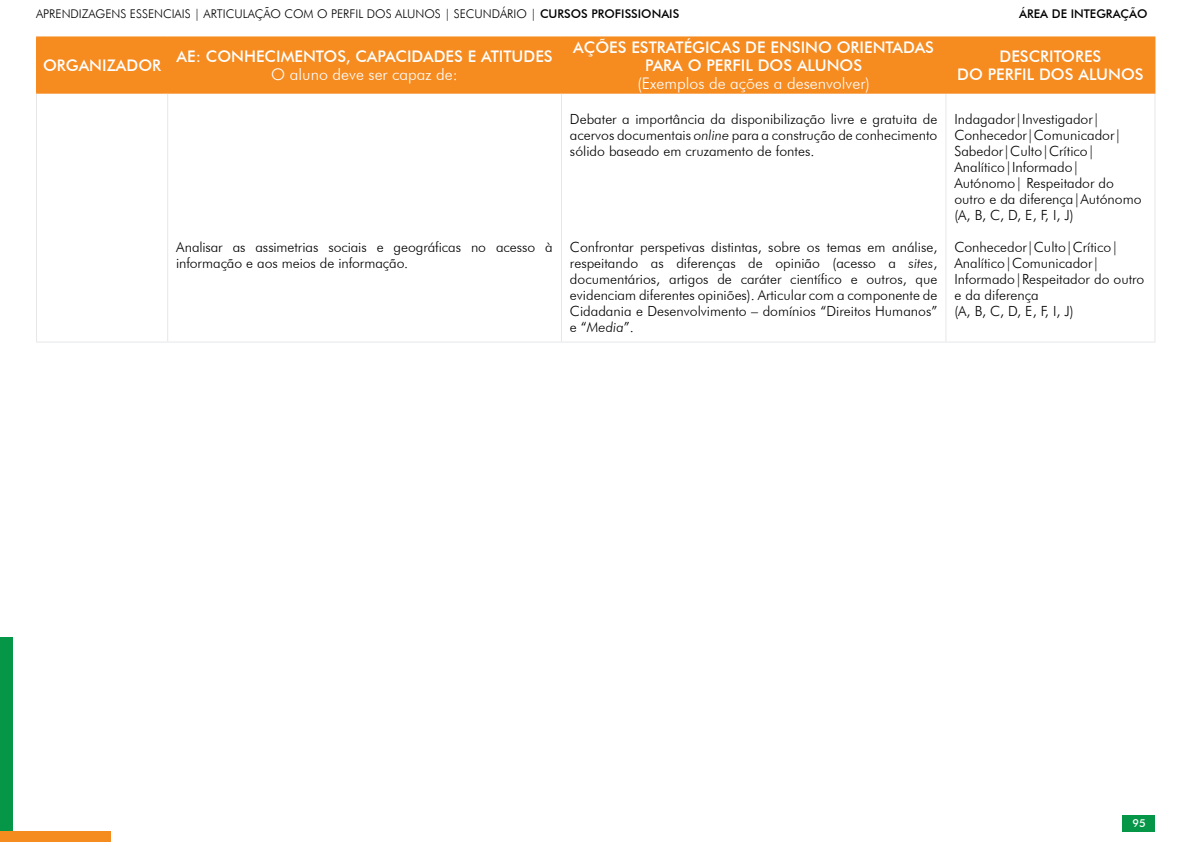
<style>
.page{position:relative;width:1191px;height:842px;background:#fff}
.page>*{position:absolute;margin:0;border:0;box-sizing:border-box;transform-origin:0 0}
.t1{font:500 16px/18px "Futura BT";color:#fff;text-align:center}
.t2{font:300 14px/16px "Futura BT";color:#000}
.t3{font:300 12px "Futura BT";color:#000}
.t4{font:500 12px "Futura BT";color:#000}
.t5{font:500 11px "Futura BT";color:#fff}
.s1{font-weight:500}
.s2{font-weight:300}
.s3{font-style:italic}
</style>
<div class="page">
<div style="left:0;top:637px;width:12px;height:205px;background:#059647"></div>
<div style="left:0;top:831px;width:110px;height:11px;background:#f58c1f"></div>
<div style="left:1122px;top:815px;width:33px;height:16px;background:#059647"></div>
<div style="left:37px;top:37px;width:1117px;height:56px;background:#f68b20"></div>
<hr style="left:36px;top:94px;width:1px;height:248px;background:#e6e7e8">
<hr style="left:167px;top:94px;width:1px;height:248px;background:#e6e7e8">
<hr style="left:561px;top:94px;width:1px;height:248px;background:#e6e7e8">
<hr style="left:945px;top:94px;width:1px;height:248px;background:#e6e7e8">
<hr style="left:1154px;top:94px;width:1px;height:248px;background:#e6e7e8">
<hr style="left:36px;top:342px;width:132px;height:1px;background:#e6e7e8">
<hr style="left:168px;top:342px;width:393px;height:1px;background:#e6e7e8">
<hr style="left:561px;top:342px;width:385px;height:1px;background:#e6e7e8">
<hr style="left:946px;top:342px;width:209px;height:1px;background:#e6e7e8">
<hr style="left:36px;top:36px;width:132px;height:1px;background:#f68b20">
<hr style="left:36px;top:37px;width:1px;height:56px;background:#f68b20">
<hr style="left:168px;top:36px;width:393px;height:1px;background:#f68b20">
<hr style="left:167px;top:37px;width:1px;height:56px;background:#f68b20">
<hr style="left:561px;top:36px;width:385px;height:1px;background:#f68b20">
<hr style="left:561px;top:37px;width:1px;height:56px;background:#f68b20">
<hr style="left:946px;top:36px;width:209px;height:1px;background:#f68b20">
<hr style="left:945px;top:37px;width:1px;height:56px;background:#f68b20">
<hr style="left:1154px;top:37px;width:1px;height:56px;background:#f68b20">
<hr style="left:36px;top:93px;width:132px;height:1px;background:#f68b20">
<hr style="left:168px;top:93px;width:393px;height:1px;background:#f68b20">
<hr style="left:561px;top:93px;width:385px;height:1px;background:#f68b20">
<hr style="left:946px;top:93px;width:209px;height:1px;background:#f68b20">
<p class="t3" style="left:36px;top:7px;width:645px">APRENDIZAGENS ESSENCIAIS | ARTICULAÇÃO COM O PERFIL DOS ALUNOS | SECUNDÁRIO | <span class="s1">CURSOS PROFISSIONAIS</span></p>
<p class="t4" style="left:1019px;top:7px;width:130px">ÁREA DE INTEGRAÇÃO</p>
<p class="t1" style="left:43px;top:56px;width:120px">ORGANIZADOR</p>
<p class="t1" style="left:176px;top:47px;width:378px">AE: CONHECIMENTOS, CAPACIDADES E ATITUDES<br><span class="s2">O aluno deve ser capaz de:</span></p>
<p class="t1" style="left:573px;top:38px;width:362px">AÇÕES ESTRATÉGICAS DE ENSINO ORIENTADAS<br>PARA O PERFIL DOS ALUNOS<br><span class="s2">(Exemplos de ações a desenvolver)</span></p>
<p class="t1" style="left:957px;top:47px;width:188px">DESCRITORES<br>DO PERFIL DOS ALUNOS</p>
<p class="t2" style="left:176px;top:239px;width:378px">Analisar as assimetrias sociais e geográficas no acesso à informação e aos meios de informação.</p>
<p class="t2" style="left:570px;top:111px;width:369px;text-align:justify">Debater a importância da disponibilização livre e gratuita de acervos documentais <span class="s3">online</span> para a construção de conhecimento sólido baseado em cruzamento de fontes.</p>
<p class="t2" style="left:570px;top:239px;width:369px;text-align:justify">Confrontar perspetivas distintas, sobre os temas em análise, respeitando as diferenças de opinião (acesso a <span class="s3">sites</span>, documentários, artigos de caráter científico e outros, que evidenciam diferentes opiniões). Articular com a componente de Cidadania e Desenvolvimento – domínios “Direitos Humanos” e “<span class="s3">Media</span>”.</p>
<p class="t2" style="left:954px;top:111px;width:189px">Indagador|Investigador|<br>Conhecedor|Comunicador|<br>Sabedor|Culto|Crítico|<br>Analítico|Informado|<br>Autónomo| Respeitador do outro e da diferença|Autónomo (A, B, C, D, E, F, I, J)</p>
<p class="t2" style="left:954px;top:239px;width:191px">Conhecedor|Culto|Crítico|<br>Analítico|Comunicador|<br>Informado|Respeitador do outro e da diferença<br>(A, B, C, D, E, F, I, J)</p>
<p class="t5" style="left:1132px;top:817px;width:15px">95</p>
</div>
